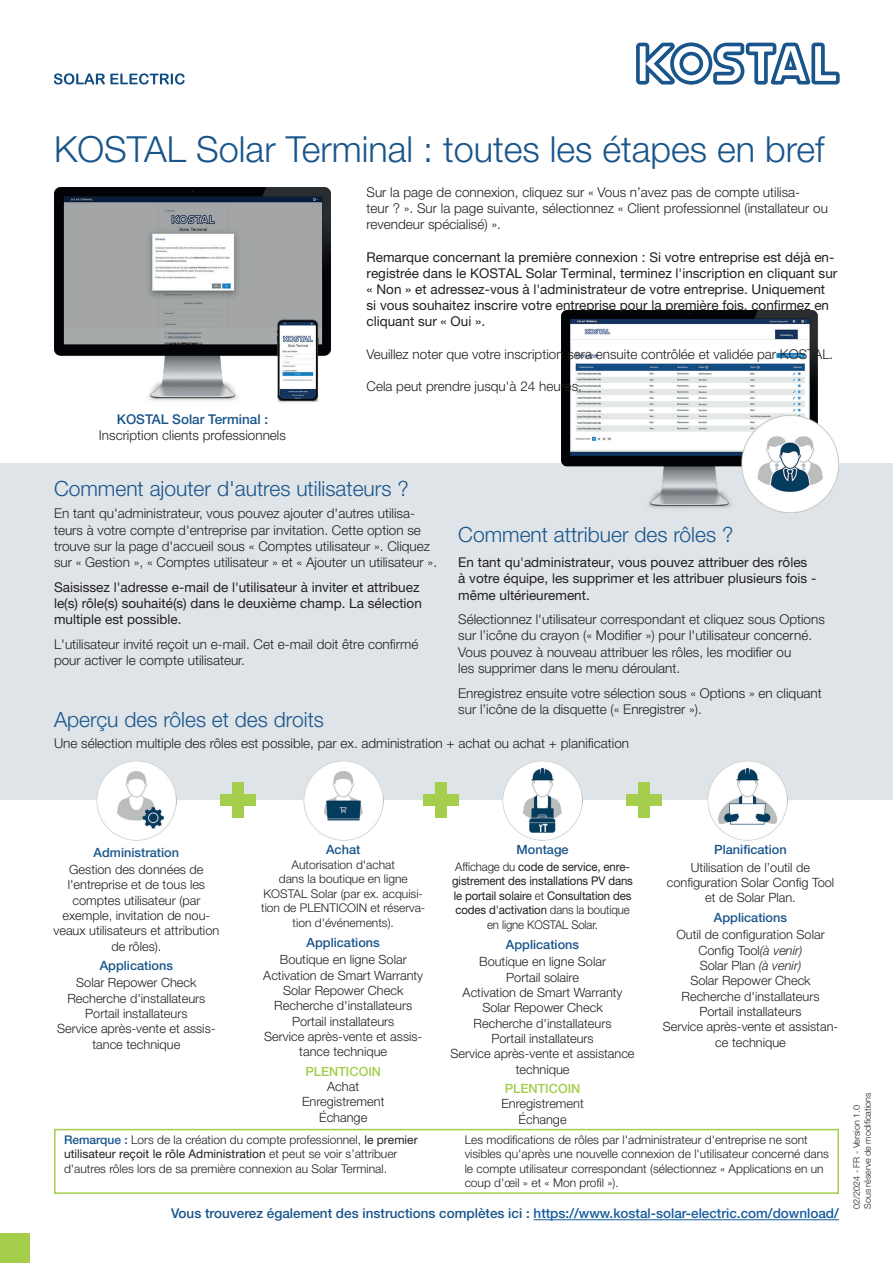
<style>
.page{position:relative;width:893px;height:1263px;background:#fff}
.page>*{position:absolute;margin:0;border:0;box-sizing:border-box;transform-origin:0 0}
.t1{font:300 36px "Helvetica Neue LT Pro";color:#19558b}
.t2{font:300 21px "Helvetica Neue LT Pro";color:#19558b}
.t3{font:300 13.5px/16.2px "Helvetica Neue LT Pro";color:#231f20}
.t4{font:13.5px/16.2px "Helvetica Neue LT Pro";color:#231f20}
.t5{font:500 13.5px "Helvetica Neue LT Std";color:#19558b}
.t6{font:500 13.5px "Helvetica Neue LT Pro";color:#19558b}
.t7{font:300 12.75px/15.3px "Helvetica Neue LT Pro";color:#231f20;text-align:center}
.t8{font:500 12.75px "Helvetica Neue LT Pro";color:#19558b}
.t9{font:500 12.75px "Helvetica Neue LT Pro";color:#a4ce4c}
.t10{font:300 12px/14.4px "Helvetica Neue LT Pro";color:#231f20}
.t11{font:12px/14.7px "Helvetica Neue LT Pro";letter-spacing:-.01em;color:#231f20;text-align:center;scale:.95 1}
.t12{font:300 9px/10.8px "Helvetica Neue LT Std";color:#231f20}
.s1{font-weight:300}
.s2{font-style:italic}
.s3{font-weight:500;color:#19558b}
.s4{font-weight:400}
.s5{color:#175d9e}
</style>
<div class="page">
<svg style="left:636px;top:42px;width:204px;height:43px"></svg>
<svg style="left:54px;top:73px;width:131px;height:12px"></svg>
<div style="left:0;top:1233px;width:30px;height:30px;background:#a4ce4c"></div>
<div style="left:0;top:463px;width:893px;height:337px;background:#dfe4e8"></div>
<img style="left:561px;top:310px;width:278px;height:203px">
<img style="left:54px;top:187px;width:277px;height:216px">
<img style="left:97px;top:761px;width:79px;height:79px">
<img style="left:708px;top:761px;width:79px;height:79px">
<img style="left:303px;top:761px;width:80px;height:79px">
<div style="left:232px;top:782px;width:12px;height:36px;background:#a4ce4c"></div>
<div style="left:220px;top:794px;width:36px;height:12px;background:#a4ce4c"></div>
<img style="left:503px;top:761px;width:79px;height:79px">
<div style="left:435px;top:782px;width:12px;height:36px;background:#a4ce4c"></div>
<div style="left:423px;top:794px;width:36px;height:12px;background:#a4ce4c"></div>
<div style="left:638px;top:782px;width:12px;height:36px;background:#a4ce4c"></div>
<div style="left:626px;top:794px;width:36px;height:12px;background:#a4ce4c"></div>
<div style="left:54px;top:1129px;width:785px;height:65px;border:2px solid #a4ce4c"></div>
<hr style="left:534px;top:1219px;width:305px;height:1px;background:#175d9e">
<h1 class="t1" style="left:54px;top:127px;width:772px">KOSTAL Solar Terminal : toutes les étapes en bref</h1>
<p class="t3" style="left:367px;top:184px;width:463px">Sur la page de connexion, cliquez sur « Vous n’avez pas de compte utilisa-<br>teur ? ». Sur la page suivante, sélectionnez « Client professionnel (installateur ou revendeur spécialisé) ».</p>
<p class="t4" style="left:367px;top:248px;width:472px">Remarque concernant la première connexion : Si votre entreprise est déjà en&shy;registrée dans le KOSTAL Solar Terminal, terminez l'inscription en cliquant sur « Non » et adressez-vous à l'administrateur de votre entreprise. Uniquement si vous souhaitez inscrire votre entreprise pour la première fois, confirmez en cliquant sur « Oui ».</p>
<p class="t3" style="left:367px;top:346px;width:468px">Veuillez noter que votre inscription sera ensuite contrôlée et validée par KOSTAL.</p>
<p class="t3" style="left:367px;top:378px;width:217px">Cela peut prendre jusqu'à 24 heures.</p>
<p class="t6" style="left:117px;top:411px;width:153px">KOSTAL Solar Terminal :</p>
<p class="t3" style="left:99px;top:427px;width:188px">Inscription clients professionnels</p>
<h2 class="t2" style="left:54px;top:476px;width:356px">Comment ajouter d'autres utilisateurs ?</h2>
<h2 class="t2" style="left:458px;top:521px;width:276px">Comment attribuer des rôles ?</h2>
<p class="t3" style="left:54px;top:505px;width:385px">En tant qu'administrateur, vous pouvez ajouter d'autres utilisa&shy;teurs à votre compte d'entreprise par invitation. Cette option se trouve sur la page d'accueil sous « Comptes utilisateur ». Cliquez sur « Gestion », « Comptes utilisateur » et « Ajouter un utilisateur ».</p>
<p class="t4" style="left:54px;top:579px;width:369px">Saisissez l'adresse e-mail de l'utilisateur à inviter et attribuez le(s) rôle(s) souhaité(s) dans le deuxième champ. La sélection multiple est possible.</p>
<p class="t3" style="left:54px;top:636px;width:366px">L'utilisateur invité reçoit un e-mail. Cet e-mail doit être confirmé pour activer le compte utilisateur.</p>
<p class="t4" style="left:458px;top:554px;width:360px">En tant qu'administrateur, vous pouvez attribuer des rôles à votre équipe, les supprimer et les attribuer plusieurs fois - même ultérieurement.</p>
<p class="t3" style="left:458px;top:611px;width:368px">Sélectionnez l'utilisateur correspondant et cliquez sous Options sur l’icône du crayon (« Modifier ») pour l'utilisateur concerné.<br>Vous pouvez à nouveau attribuer les rôles, les modifier ou<br>les supprimer dans le menu déroulant.</p>
<p class="t3" style="left:458px;top:684px;width:365px">Enregistrez ensuite votre sélection sous « Options » en cliquant sur l’icône de la disquette (« Enregistrer »).</p>
<h2 class="t2" style="left:54px;top:707px;width:271px">Aperçu des rôles et des droits</h2>
<p class="t3" style="left:54px;top:735px;width:577px">Une sélection multiple des rôles est possible, par ex. administration + achat ou achat + planification</p>
<p class="t8" style="left:94px;top:844px;width:87px">Administration</p>
<p class="t7" style="left:54px;top:861px;width:167px">Gestion des données de l'entreprise et de tous les comptes utilisateur (par exemple, invitation de nou&shy;veaux utilisateurs et attribution de rôles).</p>
<p class="t8" style="left:100px;top:958px;width:75px">Applications</p>
<p class="t7" style="left:57px;top:975px;width:160px">Solar Repower Check<br>Recherche d'installateurs<br>Portail installateurs<br>Service après-vente et assis&shy;tance technique</p>
<p class="t8" style="left:326px;top:842px;width:36px">Achat</p>
<p class="t10" style="left:261px;top:857px;width:166px;text-align:center">Autorisation d'achat<br>dans la boutique en ligne<br>KOSTAL Solar (par ex. acquisi&shy;tion de PLENTICOIN et réserva&shy;tion d'événements).</p>
<p class="t8" style="left:307px;top:935px;width:75px">Applications</p>
<p class="t7" style="left:263px;top:952px;width:161px">Boutique en ligne Solar<br>Activation de Smart Warranty<br>Solar Repower Check<br>Recherche d'installateurs<br>Portail installateurs<br>Service après-vente et assis&shy;tance technique</p>
<p class="t9" style="left:305px;top:1063px;width:77px">PLENTICOIN</p>
<p class="t7" style="left:302px;top:1078px;width:84px">Achat<br>Enregistrement<br>Échange</p>
<p class="t8" style="left:516px;top:842px;width:54px">Montage</p>
<p class="t11" style="left:452px;top:859px;width:192px"><span class="s1">Affichage du</span> code de service, enre&shy;gistrement des installations PV dans le portail solaire <span class="s1">et</span> Consultation des codes d'activation <span class="s1">dans la boutique en ligne KOSTAL Solar.</span></p>
<p class="t8" style="left:506px;top:937px;width:75px">Applications</p>
<p class="t7" style="left:451px;top:954px;width:185px">Boutique en ligne Solar<br>Portail solaire<br>Activation de Smart Warranty<br>Solar Repower Check<br>Recherche d'installateurs<br>Portail installateurs<br>Service après-vente et assistance technique</p>
<p class="t9" style="left:505px;top:1081px;width:77px">PLENTICOIN</p>
<p class="t7" style="left:501px;top:1096px;width:84px">Enregistrement<br>Échange</p>
<p class="t8" style="left:714px;top:842px;width:74px">Planification</p>
<p class="t7" style="left:667px;top:859px;width:169px">Utilisation de l’outil de configuration Solar Config Tool et de Solar Plan.</p>
<p class="t8" style="left:714px;top:910px;width:75px">Applications</p>
<p class="t7" style="left:663px;top:927px;width:177px">Outil de configuration Solar<br>Config Tool<span class="s2">(à venir)<br></span>Solar Plan <span class="s2">(à venir)<br></span>Solar Repower Check<br>Recherche d'installateurs<br>Portail installateurs<br>Service après-vente et assistan&shy;ce technique</p>
<p class="t10" style="left:64px;top:1132px;width:355px"><span class="s3">Remarque :</span> Lors de la création du compte professionnel, <span class="s4">le premier utilisateur reçoit le rôle Administration</span> et peut se voir s’attribuer d'autres rôles lors de sa première connexion au Solar Terminal.</p>
<p class="t10" style="left:465px;top:1132px;width:366px">Les modifications de rôles par l'administrateur d'entreprise ne sont visibles qu'après une nouvelle connexion de l'utilisateur concerné dans le compte utilisateur correspondant (sélectionnez « Applications en un coup d'œil » et « Mon profil »).</p>
<p class="t5" style="left:171px;top:1205px;width:669px">Vous trouverez également des instructions complètes ici : <span class="s5">https://www.kostal-solar-electric.com/download/</span></p>
<p class="t12" style="left:851px;top:1209px;width:118px;rotate:-90deg">02/2024 - FR - Version 1.0<br>Sous réserve de modifications</p>
</div>
